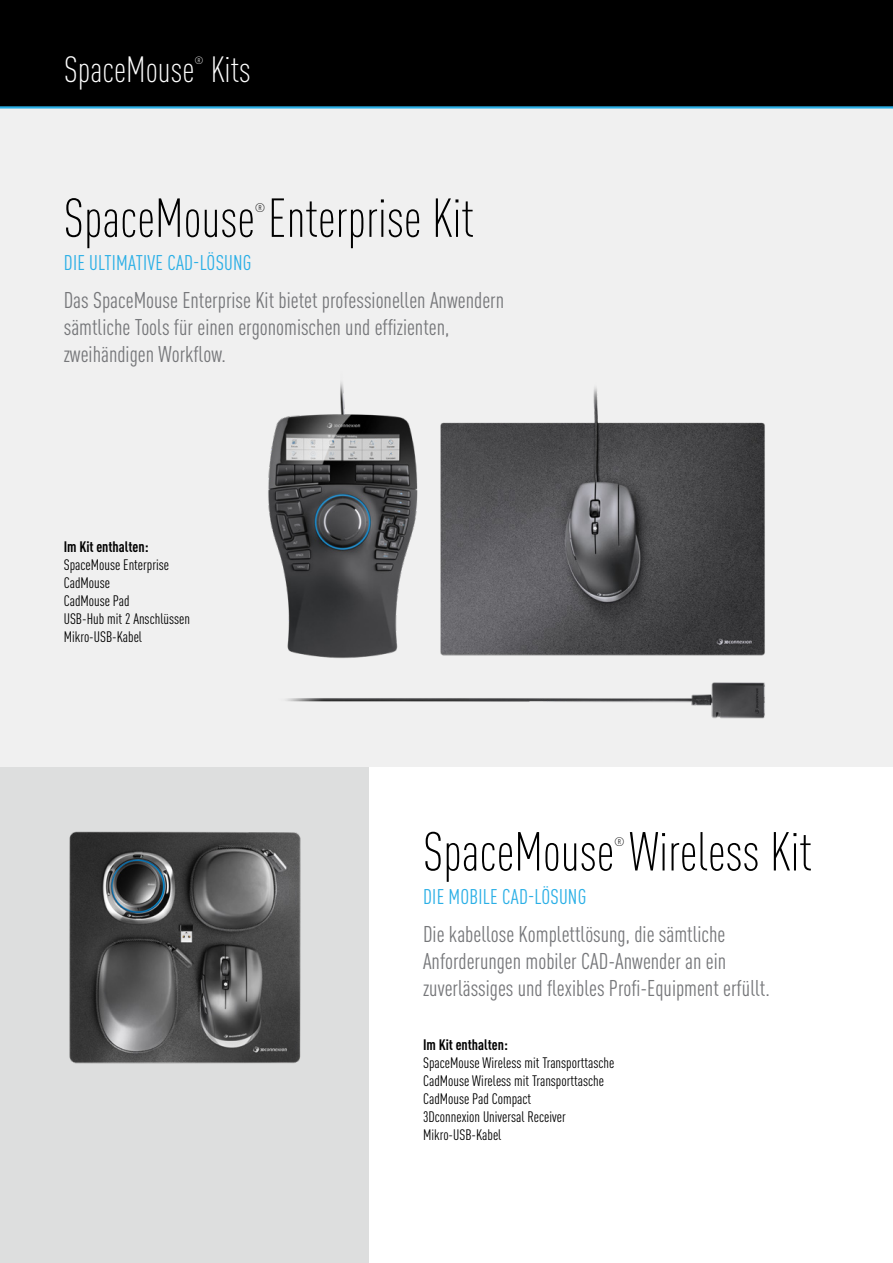
<style>
.page{position:relative;width:893px;height:1263px;background:#fff}
.page>*{position:absolute;margin:0;border:0;box-sizing:border-box;transform-origin:0 0}
.t1{font:300 condensed 54px "DIN Pro";color:#000}
.t2{font:300 condensed 36px "DIN Pro";color:#fff}
.t3{font:condensed 22.5px/27px "DIN Pro";color:#76777a}
.t4{font:condensed 21px "DIN Pro";letter-spacing:.01em;color:#2aafe6}
.t5{font:condensed 15px/18px "DIN Pro";color:#000}
.t6{font:700 condensed 15px "DIN Pro";color:#000}
.t7{font:300 condensed 12.3px "DIN Pro";color:#000}
.t8{font:300 condensed 10.5px "DIN Pro";color:#fff}
</style>
<div class="page">
<div style="left:0;top:631px;width:369px;height:632px;background:#dddede"></div>
<img style="left:53px;top:766px;width:264px;height:298px">
<div style="left:0;top:106px;width:893px;height:660px;background:#f0f0f0"></div>
<img style="left:268px;top:382px;width:497px;height:337px">
<div style="left:0;top:0;width:893px;height:106px;background:#000"></div>
<hr style="left:0;top:106px;width:893px;height:3px;background:#2aafe6">
<h2 class="t2" style="left:64px;top:49px;width:132px">SpaceMouse</h2>
<p class="t8" style="left:194px;top:54px;width:11px">®</p>
<h2 class="t2" style="left:211px;top:49px;width:42px">Kits</h2>
<h1 class="t1" style="left:64px;top:187px;width:412px">SpaceMouse Enterprise Kit</h1>
<p class="t7" style="left:255px;top:201px;width:12px">®</p>
<p class="t4" style="left:64px;top:250px;width:189px">DIE ULTIMATIVE CAD-LÖSUNG</p>
<p class="t3" style="left:64px;top:287px;width:442px">Das SpaceMouse Enterprise Kit bietet professionellen Anwendern sämtliche Tools für einen ergonomischen und effizienten, zweihändigen Workflow.</p>
<p class="t6" style="left:64px;top:538px;width:86px">Im Kit enthalten:</p>
<p class="t5" style="left:64px;top:556px;width:128px">SpaceMouse Enterprise<br>CadMouse<br>CadMouse Pad<br>USB-Hub mit 2 Anschlüssen<br>Mikro-USB-Kabel</p>
<h1 class="t1" style="left:423px;top:821px;width:390px">SpaceMouse Wireless Kit</h1>
<p class="t7" style="left:614px;top:834px;width:12px">®</p>
<p class="t4" style="left:423px;top:884px;width:165px">DIE MOBILE CAD-LÖSUNG</p>
<p class="t3" style="left:423px;top:920px;width:348px">Die kabellose Komplettlösung, die sämtliche<br>Anforderungen mobiler CAD-Anwender an ein zuverlässiges und flexibles Profi-Equipment erfüllt.</p>
<p class="t6" style="left:423px;top:1036px;width:86px">Im Kit enthalten:</p>
<p class="t5" style="left:423px;top:1054px;width:193px">SpaceMouse Wireless mit Transporttasche<br>CadMouse Wireless mit Transporttasche<br>CadMouse Pad Compact<br>3Dconnexion Universal Receiver<br>Mikro-USB-Kabel</p>
</div>
